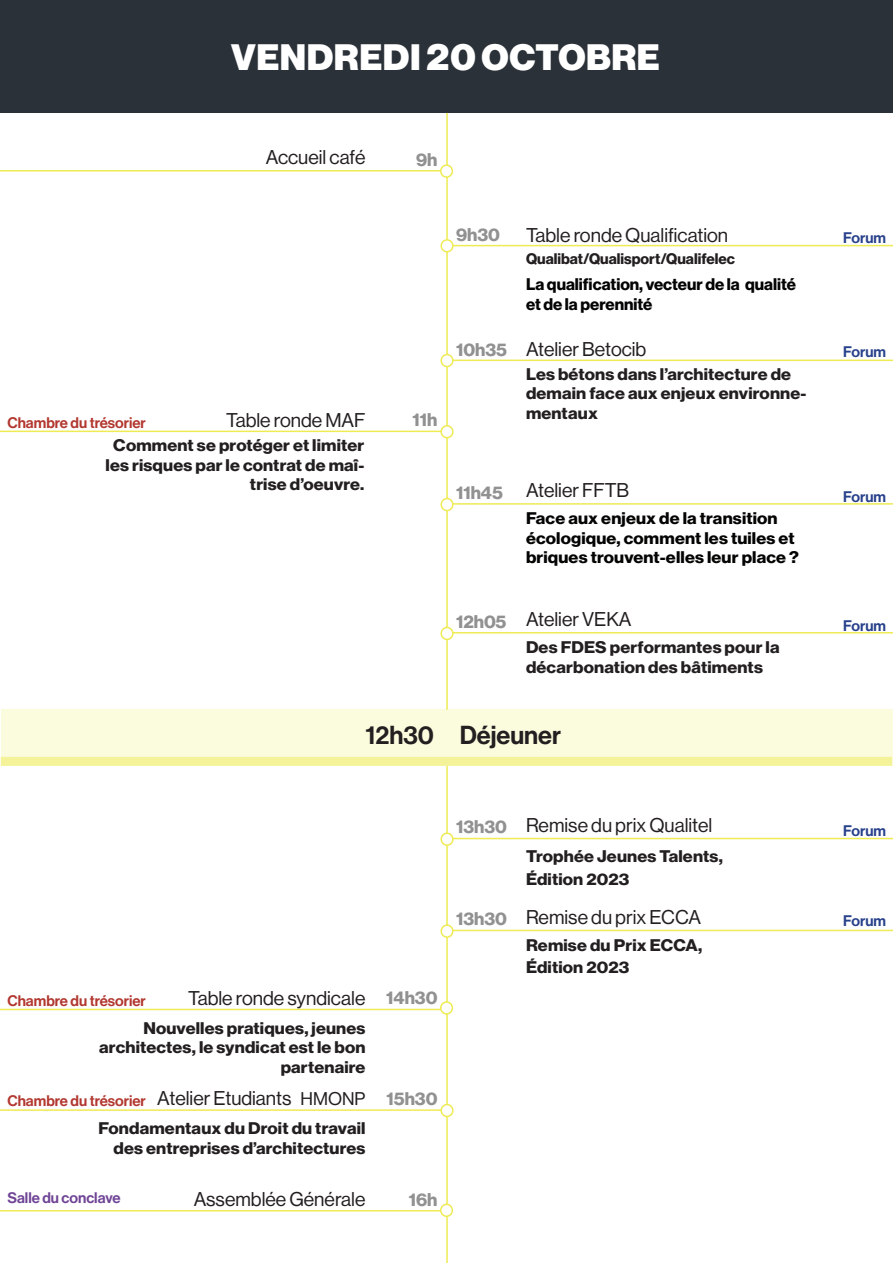
<style>
.page{position:relative;width:893px;height:1263px;background:#fff}
.page>*{position:absolute;margin:0;border:0;box-sizing:border-box;transform-origin:0 0}
.TITRE{font:36px "N Haas Grotesk DS Pro 95 Blk";letter-spacing:.015em;color:#fff}
.t1{font:25.5px "N Haas Grotesk DS Pro 65 Md";color:#231f20}
.t2{font:19.5px "N Haas Grotesk DS Pro 55 Rg";color:#231f20}
.t3{font:18px "N Haas Grotesk DS Pro 75 Bd";color:#929192}
.t4{font:16.5px/19.5px "N Haas Grotesk DS Pro 75 Bd";letter-spacing:.01em;color:#231f20;text-align:right;scale:1.07 1}
.BODY{font:16.5px/19.5px "N Haas Grotesk DS Pro 75 Bd";letter-spacing:.01em;color:#040503;scale:1.07 1}
.BODY-2{font:16.5px/19.8px "N Haas Grotesk DS Pro 75 Bd";letter-spacing:.01em;color:#040503}
.t5{font:15px "N Haas Grotesk DS Pro 65 Md";color:#b23830}
.t6{font:15px "N Haas Grotesk DS Pro 65 Md";color:#28418b}
.t7{font:15px "N Haas Grotesk DS Pro 75 Bd";color:#231f20}
.t8{font:15px "N Haas Grotesk DS Pro 65 Md";color:#704496}
.s1{font-size:18px}
</style>
<div class="page">
<div style="left:1px;top:710px;width:891px;height:56px;background:#fbfbdd"></div>
<div style="left:0;top:0;width:893px;height:113px;background:#2b3138"></div>
<hr style="left:446px;top:113px;width:2px;height:597px;background:#efeb55">
<hr style="left:446px;top:766px;width:2px;height:497px;background:#efeb55">
<hr style="left:0;top:431px;width:447px;height:1px;background:#efeb55">
<hr style="left:0;top:1109px;width:447px;height:2px;background:#efeb55">
<hr style="left:0;top:1210px;width:447px;height:1px;background:#efeb55">
<hr style="left:0;top:1009px;width:447px;height:1px;background:#efeb55">
<hr style="left:0;top:170px;width:445px;height:2px;background:#efeb55">
<hr style="left:447px;top:503px;width:446px;height:2px;background:#efeb55">
<hr style="left:447px;top:632px;width:446px;height:1px;background:#efeb55">
<hr style="left:447px;top:930px;width:446px;height:1px;background:#efeb55">
<hr style="left:447px;top:838px;width:446px;height:1px;background:#efeb55">
<hr style="left:447px;top:360px;width:446px;height:1px;background:#efeb55">
<hr style="left:447px;top:245px;width:446px;height:1px;background:#efeb55">
<div style="left:441px;top:165px;width:11px;height:12px;background:#fff;border-radius:50%"></div>
<div style="left:440px;top:164px;width:13px;height:14px;border:2px solid #efeb55;border-radius:50%"></div>
<div style="left:441px;top:499px;width:12px;height:11px;background:#fff;border-radius:50%"></div>
<div style="left:440px;top:498px;width:14px;height:13px;border:2px solid #efeb55;border-radius:50%"></div>
<div style="left:441px;top:627px;width:12px;height:12px;background:#fff;border-radius:50%"></div>
<div style="left:440px;top:627px;width:14px;height:13px;border:2px solid #efeb55;border-radius:50%"></div>
<div style="left:441px;top:833px;width:12px;height:12px;background:#fff;border-radius:50%"></div>
<div style="left:440px;top:832px;width:14px;height:14px;border:2px solid #efeb55;border-radius:50%"></div>
<div style="left:441px;top:925px;width:12px;height:12px;background:#fff;border-radius:50%"></div>
<div style="left:440px;top:924px;width:14px;height:14px;border:2px solid #efeb55;border-radius:50%"></div>
<div style="left:441px;top:1002px;width:11px;height:12px;background:#fff;border-radius:50%"></div>
<div style="left:440px;top:1001px;width:13px;height:14px;border:2px solid #efeb55;border-radius:50%"></div>
<div style="left:441px;top:1204px;width:11px;height:12px;background:#fff;border-radius:50%"></div>
<div style="left:440px;top:1203px;width:13px;height:14px;border:2px solid #efeb55;border-radius:50%"></div>
<div style="left:441px;top:355px;width:12px;height:11px;background:#fff;border-radius:50%"></div>
<div style="left:440px;top:354px;width:14px;height:13px;border:2px solid #efeb55;border-radius:50%"></div>
<div style="left:441px;top:240px;width:12px;height:12px;background:#fff;border-radius:50%"></div>
<div style="left:440px;top:239px;width:14px;height:14px;border:2px solid #efeb55;border-radius:50%"></div>
<div style="left:441px;top:426px;width:12px;height:12px;background:#fff;border-radius:50%"></div>
<div style="left:440px;top:425px;width:14px;height:13px;border:2px solid #efeb55;border-radius:50%"></div>
<div style="left:441px;top:1104px;width:12px;height:12px;background:#fff;border-radius:50%"></div>
<div style="left:440px;top:1104px;width:14px;height:13px;border:2px solid #efeb55;border-radius:50%"></div>
<div style="left:1px;top:757px;width:891px;height:9px;background:#f5f399"></div>
<p class="TITRE" style="left:231px;top:36px;width:430px">VENDREDI 20 OCTOBRE</p>
<p class="t2" style="left:266px;top:146px;width:101px">Accueil café</p>
<p class="t3" style="left:416px;top:149px;width:23px">9h</p>
<p class="t3" style="left:456px;top:224px;width:45px">9h30</p>
<p class="t2" style="left:526px;top:224px;width:204px">Table ronde Qualification</p>
<p class="t7" style="left:526px;top:250px;width:211px">Qualibat/Qualisport/Qualifelec</p>
<p class="BODY-2" style="left:526px;top:274px;width:271px">La qualification, vecteur de la qualité et de la perennité</p>
<p class="t3" style="left:456px;top:339px;width:52px">10h35</p>
<p class="t2" style="left:526px;top:338px;width:122px">Atelier Betocib</p>
<p class="t5" style="left:8px;top:414px;width:140px">Chambre du trésorier</p>
<p class="t2" style="left:226px;top:409px;width:141px">Table ronde MAF</p>
<p class="t3" style="left:413px;top:410px;width:26px">11h</p>
<p class="t4" style="left:526px;top:365px;width:264px;text-align:left">Les bétons dans l’architecture de demain face aux enjeux environne&shy;mentaux</p>
<p class="t4" style="left:106px;top:436px;width:243px">Comment se protéger et limiter les risques par le contrat de maî&shy;trise d’oeuvre.</p>
<p class="t3" style="left:456px;top:482px;width:48px">11h45</p>
<p class="t2" style="left:526px;top:479px;width:105px">Atelier FFTB</p>
<p class="BODY" style="left:526px;top:509px;width:257px">Face aux enjeux de la transition écologique, comment les tuiles et briques trouvent-elles leur place ?</p>
<p class="t3" style="left:456px;top:611px;width:52px">12h05</p>
<p class="t2" style="left:526px;top:608px;width:107px">Atelier VEKA</p>
<p class="t4" style="left:526px;top:638px;width:239px;text-align:left">Des FDES performantes pour la décarbonation des bâtiments</p>
<p class="t1" style="left:366px;top:720px;width:197px">12h30 Déjeuner</p>
<p class="t3" style="left:456px;top:816px;width:52px">13h30</p>
<p class="t2" style="left:526px;top:814px;width:188px">Remise du prix Qualitel</p>
<p class="t4" style="left:526px;top:847px;width:186px">Trophée Jeunes Talents,</p>
<p class="t4" style="left:526px;top:869px;width:98px">Édition 2023</p>
<p class="t3" style="left:456px;top:908px;width:52px">13h30</p>
<p class="t2" style="left:526px;top:906px;width:177px">Remise du prix ECCA</p>
<p class="t4" style="left:526px;top:936px;width:166px">Remise du Prix ECCA,</p>
<p class="t4" style="left:526px;top:958px;width:98px">Édition 2023</p>
<p class="t5" style="left:8px;top:992px;width:140px">Chambre du trésorier</p>
<p class="t2" style="left:188px;top:987px;width:179px">Table ronde syndicale</p>
<p class="t3" style="left:386px;top:987px;width:53px">14h30</p>
<p class="t4" style="left:143px;top:1018px;width:209px">Nouvelles pratiques, jeunes</p>
<p class="t4" style="left:99px;top:1038px;width:250px">architectes, le syndicat est le bon partenaire</p>
<p class="t5" style="left:8px;top:1092px;width:140px">Chambre du trésorier</p>
<p class="t2" style="left:157px;top:1087px;width:210px">Atelier Etudiants <span class="s1">HMONP</span></p>
<p class="t3" style="left:386px;top:1088px;width:52px">15h30</p>
<p class="t4" style="left:99px;top:1119px;width:251px">Fondamentaux du Droit du travail des entreprises d’architectures</p>
<p class="t8" style="left:8px;top:1189px;width:115px">Salle du conclave</p>
<p class="t2" style="left:194px;top:1188px;width:173px">Assemblée Générale</p>
<p class="t3" style="left:409px;top:1189px;width:30px">16h</p>
<p class="t6" style="left:843px;top:229px;width:44px">Forum</p>
<p class="t6" style="left:843px;top:343px;width:44px">Forum</p>
<p class="t6" style="left:843px;top:488px;width:44px">Forum</p>
<p class="t6" style="left:843px;top:617px;width:44px">Forum</p>
<p class="t6" style="left:843px;top:822px;width:44px">Forum</p>
<p class="t6" style="left:843px;top:912px;width:44px">Forum</p>
</div>
